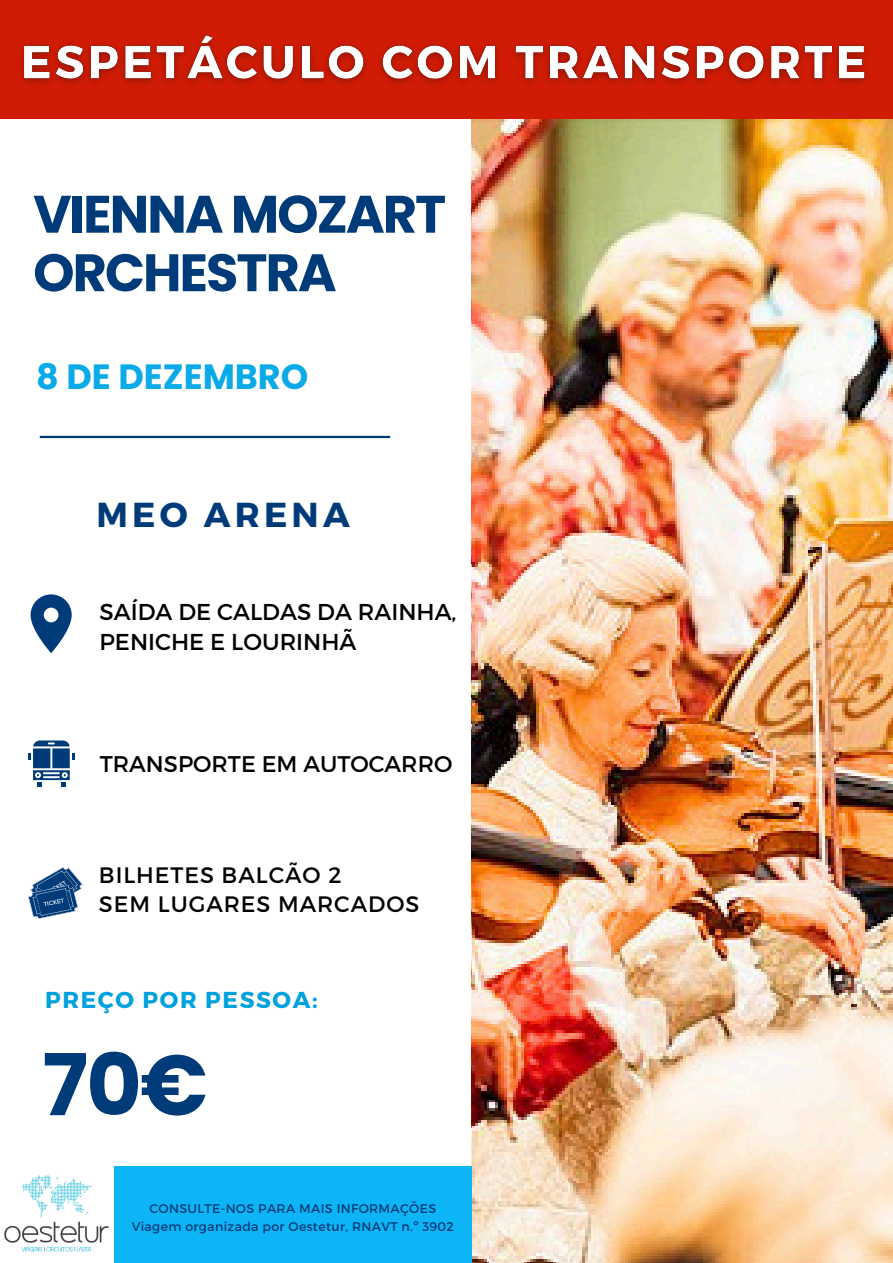
<style>
.page{position:relative;width:893px;height:1263px;background:#fff}
.page>*{position:absolute;margin:0;border:0;box-sizing:border-box;transform-origin:0 0}
.t1{font:700 85.28px "Poppins";color:#003b79}
.t2{font:700 52.65px/58.5px "Poppins";letter-spacing:-.04em;color:#003b79}
.t3{font:700 35.03px "Poppins";color:#0aaae8}
.t4{font:700 34.65px "Montserrat";letter-spacing:.12em;color:#003b79}
.t5{font:700 23.02px "Montserrat";letter-spacing:.07em;color:#00a1df}
.t6{font:22.95px/29.8px "Montserrat";color:#000}
.t7{font:22.65px "Montserrat";color:#000}
.t8{font:22.35px/29px "Montserrat";letter-spacing:.045em;color:#000}
.t9{font:12.6px "Montserrat";letter-spacing:.025em;color:#003b79}
</style>
<div class="page">
<div style="left:0;top:0;width:893px;height:119px;background:#d11c05"></div>
<img style="left:471px;top:119px;width:422px;height:1144px">
<svg style="left:28px;top:867px;width:55px;height:52px"></svg>
<svg style="left:28px;top:740px;width:47px;height:47px"></svg>
<svg style="left:31px;top:594px;width:41px;height:59px"></svg>
<div style="left:0;top:1166px;width:471px;height:97px;background:#0db5f6"></div>
<img style="left:0;top:1166px;width:113px;height:97px">
<hr style="left:40px;top:436px;width:350px;height:2px;background:#003b79">
<img style="left:21px;top:35px;width:846px;height:49px">
<h4 class="t2" style="left:33px;top:185px;width:414px">VIENNA MOZART<br>ORCHESTRA</h4>
<h4 class="t3" style="left:36px;top:352px;width:273px">8 DE DEZEMBRO</h4>
<p class="t4" style="left:96px;top:492px;width:255px">MEO ARENA</p>
<h6 class="t6" style="left:100px;top:596px;width:358px">SAÍDA DE CALDAS DA RAINHA,<br>PENICHE E LOURINHÃ</h6>
<p class="t7" style="left:100px;top:749px;width:354px">TRANSPORTE EM AUTOCARRO</p>
<h6 class="t8" style="left:99px;top:859px;width:322px">BILHETES BALCÃO 2<br>SEM LUGARES MARCADOS</h6>
<h6 class="t5" style="left:45px;top:985px;width:274px">PREÇO POR PESSOA:</h6>
<p class="t1" style="left:42px;top:1025px;width:167px">70€</p>
<h5 class="t9" style="left:149px;top:1200px;width:288px">CONSULTE-NOS PARA MAIS INFORMAÇÕES</h5>
<h1 class="t9" style="left:132px;top:1218px;width:324px">Viagem organizada por Oestetur, RNAVT n.º 3902</h1>
</div>
